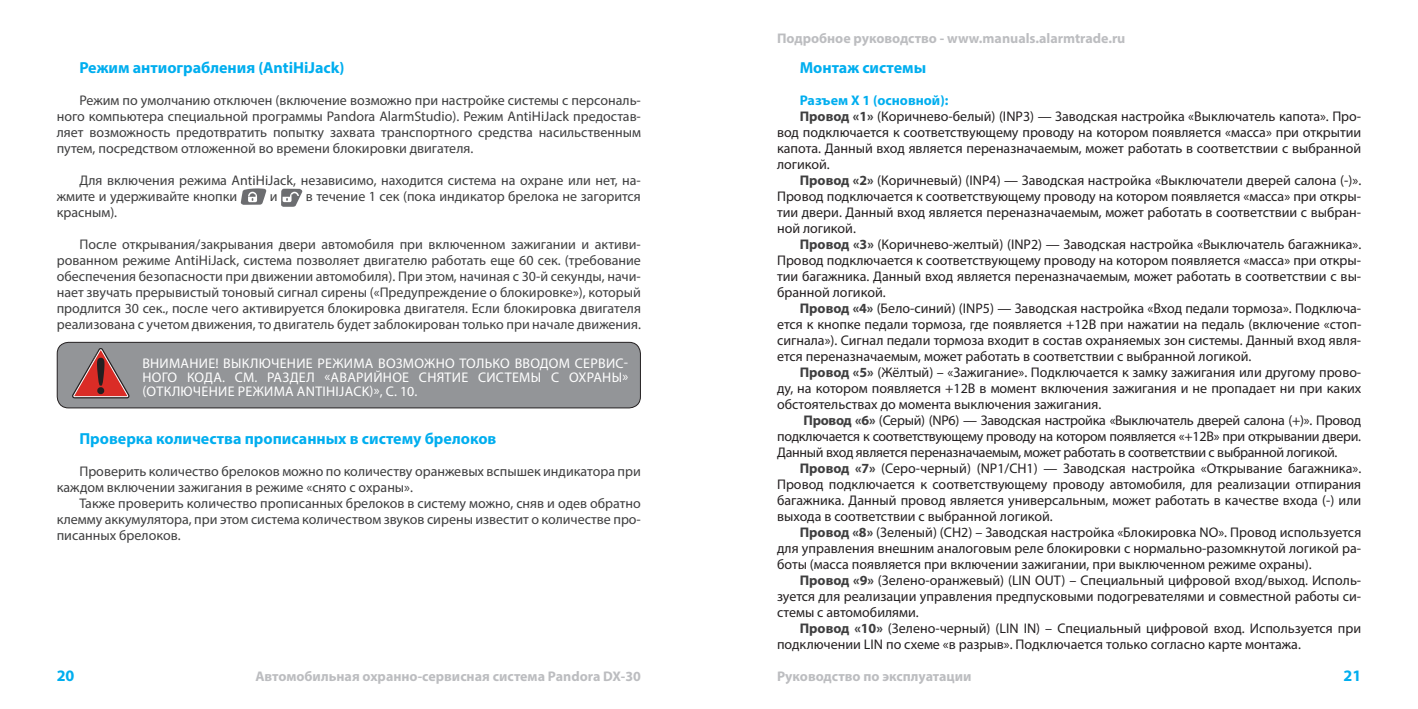
<style>
.page{position:relative;width:1418px;height:709px;background:#fff}
.page>*{position:absolute;margin:0;border:0;box-sizing:border-box;transform-origin:0 0}
.Заголовки{font:700 16px "Myriad Pro";color:#00aeef}
.subtitle{font:700 16px "Myriad Pro";color:#00aeef}
.base_manual{font:14px/16px "Myriad Pro";color:#231f20;text-align:justify}
.Основной_текст{font:14px/16px "Myriad Pro";color:#3e3e3f;text-align:justify}
.ВНИМАНИЯ{font:14px/14px "Myriad Pro";letter-spacing:.02em;color:#fff;text-align:justify}
.t1{font:700 14px "Myriad Pro";color:#bcbdc0}
.base_manual_bold_blu{font:700 14px "Myriad Pro";color:#00aeef}
.s1{font-weight:700;color:#3e3e3f}
</style>
<div class="page">
<svg style="left:241px;top:188px;width:26px;height:17px"></svg>
<svg style="left:281px;top:189px;width:22px;height:18px"></svg>
<div style="left:57px;top:342px;width:583px;height:66px;background:#939598;border-radius:11px"></div>
<div style="left:57px;top:342px;width:584px;height:66px;border:1px solid #231f20;border-radius:11px"></div>
<svg style="left:72px;top:348px;width:57px;height:50px"></svg>
<p class="subtitle" style="left:79px;top:57px;width:266px">Режим антиограбления (AntiHiJack)</p>
<p class="Основной_текст" style="left:57px;top:92px;width:585px;text-indent:23px">Режим по умолчанию отключен (включение возможно при настройке системы с персональ&shy;ного компьютера специальной программы Pandora AlarmStudio). Режим AntiHiJack предостав&shy;ляет возможность предотвратить попытку захвата транспортного средства насильственным путем, посредством отложенной во времени блокировки двигателя.</p>
<p class="Основной_текст" style="left:57px;top:172px;width:585px;text-indent:23px">Для включения режима AntiHiJack, независимо, находится система на охране или нет, на&shy;жмите и удерживайте кнопки</p>
<p class="Основной_текст" style="left:270px;top:188px;width:9px">и</p>
<p class="Основной_текст" style="left:306px;top:188px;width:336px">в течение 1 сек (пока индикатор брелока не загорится</p>
<p class="Основной_текст" style="left:57px;top:204px;width:62px">красным).</p>
<p class="Основной_текст" style="left:57px;top:236px;width:585px;text-indent:23px">После открывания/закрывания двери автомобиля при включенном зажигании и активи&shy;рованном режиме AntiHiJack, система позволяет двигателю работать еще 60 сек. (требование обеспечения безопасности при движении автомобиля). При этом, начиная с 30-й секунды, начи&shy;нает звучать прерывистый тоновый сигнал сирены («Предупреждение о блокировке»), который продлится 30 сек., после чего активируется блокировка двигателя. Если блокировка двигателя реализована с учетом движения, то двигатель будет заблокирован только при начале движения.</p>
<p class="ВНИМАНИЯ" style="left:142px;top:356px;width:487px">ВНИМАНИЕ! ВЫКЛЮЧЕНИЕ РЕЖИМА ВОЗМОЖНО ТОЛЬКО ВВОДОМ СЕРВИС-НОГО КОДА. СМ. РАЗДЕЛ «АВАРИЙНОЕ СНЯТИЕ СИСТЕМЫ С ОХРАНЫ» (ОТКЛЮЧЕНИЕ РЕЖИМА ANTIHIJACK)», С. 10.</p>
<p class="Заголовки" style="left:79px;top:428px;width:418px">Проверка количества прописанных в систему брелоков</p>
<p class="Основной_текст" style="left:57px;top:463px;width:585px;text-indent:23px">Проверить количество брелоков можно по количеству оранжевых вспышек индикатора при каждом включении зажигания в режиме «снято с охраны».</p>
<p class="Основной_текст" style="left:57px;top:495px;width:585px;text-indent:23px">Также проверить количество прописанных брелоков в систему можно, сняв и одев обратно клемму аккумулятора, при этом система количеством звуков сирены известит о количестве про&shy;писанных брелоков.</p>
<p class="t1" style="left:777px;top:30px;width:350px">Подробное руководство - www.manuals.alarmtrade.ru</p>
<p class="subtitle" style="left:799px;top:57px;width:128px">Монтаж системы</p>
<p class="base_manual_bold_blu" style="left:799px;top:91px;width:150px">Разъем Х 1 (основной):</p>
<p class="base_manual" style="left:777px;top:108px;width:585px;text-indent:23px"><span class="s1">Провод «1»</span> (Коричнево-белый) (INP3) — Заводская настройка «Выключатель капота». Про&shy;вод подключается к соответствующему проводу на котором появляется «масса» при открытии капота. Данный вход является переназначаемым, может работать в соответствии с выбранной логикой.</p>
<p class="base_manual" style="left:777px;top:172px;width:585px;text-indent:23px"><span class="s1">Провод «2»</span> (Коричневый) (INP4) — Заводская настройка «Выключатели дверей салона (-)».<br>Провод подключается к соответствующему проводу на котором появляется «масса» при откры&shy;тии двери. Данный вход является переназначаемым, может работать в соответствии с выбран&shy;ной логикой.</p>
<p class="base_manual" style="left:777px;top:236px;width:585px;text-indent:23px"><span class="s1">Провод «3»</span> (Коричнево-желтый) (INP2) — Заводская настройка «Выключатель багажника».<br>Провод подключается к соответствующему проводу на котором появляется «масса» при откры&shy;тии багажника. Данный вход является переназначаемым, может работать в соответствии с вы&shy;бранной логикой.</p>
<p class="base_manual" style="left:777px;top:300px;width:586px;text-indent:23px"><span class="s1">Провод «4»</span> (Бело-синий) (INP5) — Заводская настройка «Вход педали тормоза». Подключа&shy;ется к кнопке педали тормоза, где появляется +12В при нажатии на педаль (включение «стоп&shy;сигнала»). Сигнал педали тормоза входит в состав охраняемых зон системы. Данный вход явля&shy;ется переназначаемым, может работать в соответствии с выбранной логикой.</p>
<p class="base_manual" style="left:777px;top:364px;width:585px;text-indent:23px"><span class="s1">Провод «5»</span> (Жёлтый) – «Зажигание». Подключается к замку зажигания или другому прово&shy;ду, на котором появляется +12В в момент включения зажигания и не пропадает ни при каких обстоятельствах до момента выключения зажигания.</p>
<p class="base_manual" style="left:777px;top:412px;width:585px;text-indent:26px"><span class="s1">Провод «6»</span> (Серый) (NP6) — Заводская настройка «Выключатель дверей салона (+)». Провод подключается к соответствующему проводу на котором появляется «+12В» при открывании двери.<br>Данный вход является переназначаемым, может работать в соответствии с выбранной логикой.</p>
<p class="base_manual" style="left:777px;top:460px;width:585px;text-indent:23px"><span class="s1">Провод «7»</span> (Серо-черный) (NP1/СН1) — Заводская настройка «Открывание багажника».<br>Провод подключается к соответствующему проводу автомобиля, для реализации отпирания багажника. Данный провод является универсальным, может работать в качестве входа (-) или выхода в соответствии с выбранной логикой.</p>
<p class="base_manual" style="left:777px;top:524px;width:585px;text-indent:23px"><span class="s1">Провод «8»</span> (Зеленый) (СН2) – Заводская настройка «Блокировка NO». Провод используется для управления внешним аналоговым реле блокировки с нормально-разомкнутой логикой ра&shy;боты (масса появляется при включении зажигании, при выключенном режиме охраны).</p>
<p class="base_manual" style="left:777px;top:572px;width:585px;text-indent:23px"><span class="s1">Провод «9»</span> (Зелено-оранжевый) (LIN OUT) – Специальный цифровой вход/выход. Исполь&shy;зуется для реализации управления предпусковыми подогревателями и совместной работы си&shy;стемы с автомобилями.</p>
<p class="base_manual" style="left:777px;top:620px;width:585px;text-indent:23px"><span class="s1">Провод «10»</span> (Зелено-черный) (LIN IN) – Специальный цифровой вход. Используется при подключении LIN по схеме «в разрыв». Подключается только согласно карте монтажа.</p>
<p class="Заголовки" style="left:57px;top:665px;width:19px">20</p>
<p class="Заголовки" style="left:1343px;top:665px;width:19px">21</p>
<p class="t1" style="left:255px;top:667px;width:387px">Автомобильная охранно-сервисная система Pandora DX-30</p>
<p class="t1" style="left:777px;top:667px;width:196px">Руководство по эксплуатации</p>
</div>
